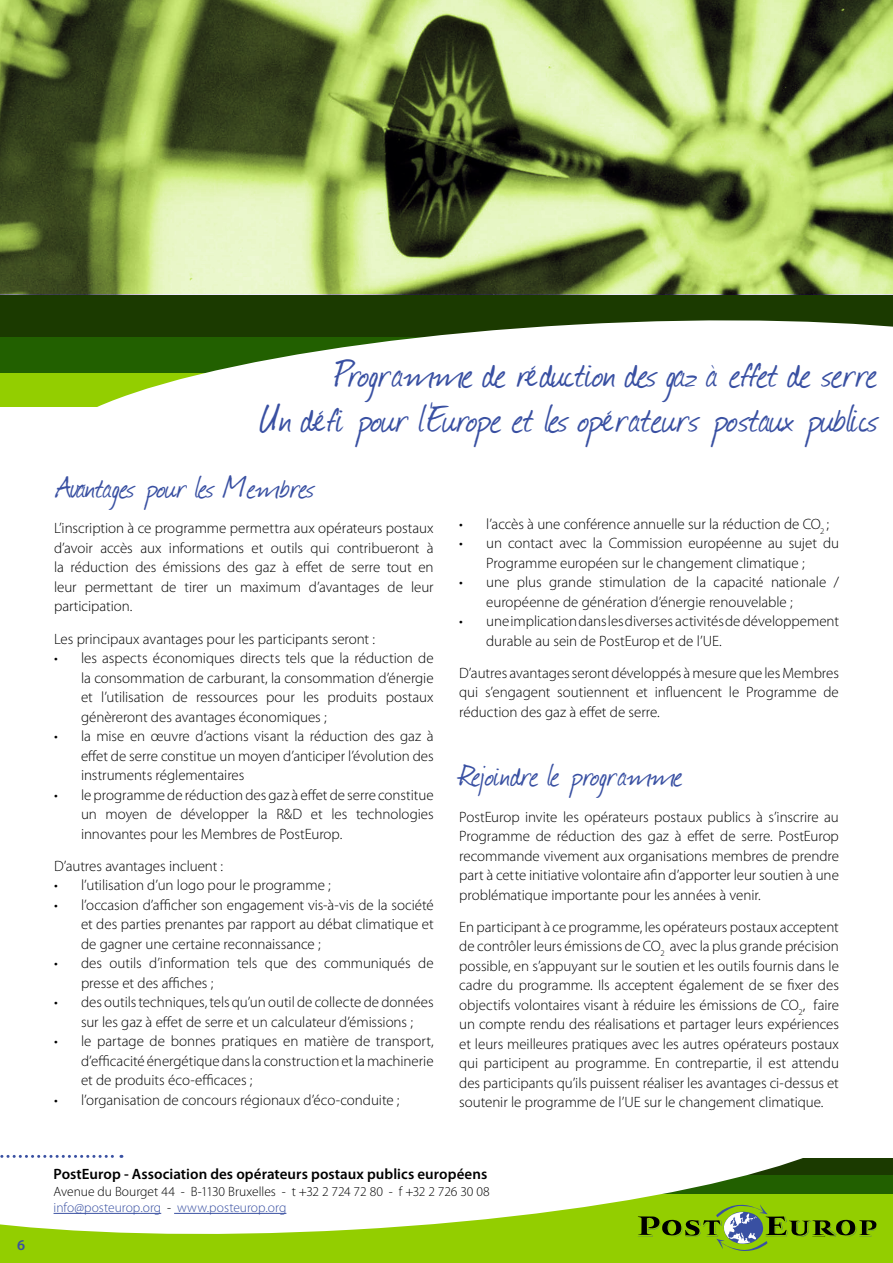
<style>
.page{position:relative;width:893px;height:1263px;background:#fff}
.page>*{position:absolute;margin:0;border:0;box-sizing:border-box;transform-origin:0 0}
.t1{font:45px/45px "Journal";letter-spacing:-.01em;color:#3950a2;text-align:right}
.Title_1_blue{font:36px "Journal";letter-spacing:-.005em;color:#3950a2}
.body_text_UK{font:300 15px/19.5px "Myriad Pro";letter-spacing:-.005em;color:#000;text-align:justify}
.body_text_UK-2{font:600 15px "Myriad Pro";letter-spacing:.005em;color:#000}
.body_text_UK-3{font:300 13.5px "Myriad Pro";letter-spacing:-.005em;color:#000}
.body_text_UK-4{font:300 13.5px "Myriad Pro";color:#3950a2}
.s1{color:#000}
</style>
<div class="page">
<div style="left:0;top:1175px;width:893px;height:88px;background:#93ce00"></div>
<svg style="left:0;top:1154px;width:885px;height:80px;fill:#fff"></svg>
<svg style="left:638px;top:1204px;width:239px;height:47px"></svg>
<div style="left:0;top:293px;width:893px;height:79px;background:#1b3a00"></div>
<svg style="left:0;top:337px;width:41px;height:69px;background:#589400"></svg>
<svg style="left:41px;top:320px;width:852px;height:87px;fill:#fff"></svg>
<hr style="left:54px;top:1213px;width:107px;height:1px;background:#3950a2">
<hr style="left:174px;top:1213px;width:112px;height:1px;background:#3950a2">
<svg style="left:0;top:1155px;width:122px;height:3px"></svg>
<svg style="left:0;top:0;width:893px;height:293px;background:#879958"></svg>
<h1 class="t1" style="left:259px;top:350px;width:621px">Programme de réduction des gaz àeffet de serre<br>Un défi pour lEurope et les opérateurs postaux publics</h1>
<h1 class="t1" style="left:430px;top:396px;width:4px">‘</h1>
<p class="Title_1_blue" style="left:54px;top:462px;width:262px">Avantages pour les Membres</p>
<p class="body_text_UK" style="left:54px;top:518px;width:381px">L’inscription à ce programme permettra aux opérateurs postaux d’avoir accès aux informations et outils qui contribueront à la réduction des émissions des gaz à effet de serre tout en leur permettant de tirer un maximum d’avantages de leur participation.</p>
<p class="body_text_UK" style="left:54px;top:629px;width:323px">Les principaux avantages pour les participants seront :</p>
<p class="body_text_UK" style="left:81px;top:648px;width:354px">les aspects économiques directs tels que la réduction de la consommation de carburant, la consommation d’énergie et l’utilisation de ressources pour les produits postaux génèreront des avantages économiques ;</p>
<p class="body_text_UK" style="left:81px;top:726px;width:354px">la mise en œuvre d’actions visant la réduction des gaz à effet de serre constitue un moyen d’anticiper l’évolution des instruments réglementaires</p>
<p class="body_text_UK" style="left:81px;top:785px;width:354px">le programme de réduction des gaz à effet de serre constitue un moyen de développer la R&amp;D et les technologies innovantes pour les Membres de PostEurop.</p>
<p class="body_text_UK" style="left:54px;top:856px;width:171px">D’autres avantages incluent :</p>
<p class="body_text_UK" style="left:81px;top:875px;width:251px">l’utilisation d’un logo pour le programme ;</p>
<p class="body_text_UK" style="left:81px;top:895px;width:354px">l’occasion d’afficher son engagement vis-à-vis de la société et des parties prenantes par rapport au débat climatique et de gagner une certaine reconnaissance ;</p>
<p class="body_text_UK" style="left:81px;top:953px;width:354px">des outils d’information tels que des communiqués de presse et des affiches ;</p>
<p class="body_text_UK" style="left:81px;top:992px;width:354px">des outils techniques, tels qu’un outil de collecte de données sur les gaz à effet de serre et un calculateur d’émissions ;</p>
<p class="body_text_UK" style="left:81px;top:1031px;width:354px">le partage de bonnes pratiques en matière de transport, d’efficacité énergétique dans la construction et la machinerie et de produits éco-efficaces ;</p>
<p class="body_text_UK" style="left:81px;top:1090px;width:320px">l’organisation de concours régionaux d’éco-conduite ;</p>
<p class="body_text_UK" style="left:54px;top:648px;width:5px">•</p>
<p class="body_text_UK" style="left:54px;top:726px;width:5px">•</p>
<p class="body_text_UK" style="left:54px;top:785px;width:5px">•</p>
<p class="body_text_UK" style="left:54px;top:875px;width:5px">• •</p>
<p class="body_text_UK" style="left:54px;top:953px;width:5px">•</p>
<p class="body_text_UK" style="left:54px;top:992px;width:5px">•</p>
<p class="body_text_UK" style="left:54px;top:1031px;width:5px">•</p>
<p class="body_text_UK" style="left:54px;top:1090px;width:5px">•</p>
<p class="body_text_UK" style="left:486px;top:514px;width:344px">l’accès à une conférence annuelle sur la réduction de CO<sub>2</sub> ;</p>
<p class="body_text_UK" style="left:486px;top:533px;width:354px">un contact avec la Commission européenne au sujet du<br>Programme européen sur le changement climatique ;</p>
<p class="body_text_UK" style="left:486px;top:572px;width:354px">une plus grande stimulation de la capacité nationale / européenne de génération d’énergie renouvelable ;</p>
<p class="body_text_UK" style="left:486px;top:611px;width:354px">une implication dans les diverses activités de développement durable au sein de PostEurop et de l’UE.</p>
<p class="body_text_UK" style="left:459px;top:663px;width:381px">D’autres avantages seront développés à mesure que les Membres qui s’engagent soutiennent et influencent le Programme de réduction des gaz à effet de serre.</p>
<p class="body_text_UK" style="left:459px;top:514px;width:5px">• •</p>
<p class="body_text_UK" style="left:459px;top:572px;width:5px">•</p>
<p class="body_text_UK" style="left:459px;top:611px;width:5px">•</p>
<p class="Title_1_blue" style="left:459px;top:751px;width:225px">Rejoindre le programme</p>
<p class="body_text_UK" style="left:459px;top:807px;width:381px">PostEurop invite les opérateurs postaux publics à s’inscrire au Programme de réduction des gaz à effet de serre. PostEurop recommande vivement aux organisations membres de prendre part à cette initiative volontaire afin d’apporter leur soutien à une problématique importante pour les années à venir.</p>
<p class="body_text_UK" style="left:459px;top:917px;width:381px">En participant à ce programme, les opérateurs postaux acceptent de contrôler leurs émissions de CO<sub>2</sub> avec la plus grande précision possible, en s’appuyant sur le soutien et les outils fournis dans le cadre du programme. Ils acceptent également de se fixer des objectifs volontaires visant à réduire les émissions de CO<sub>2</sub>, faire un compte rendu des réalisations et partager leurs expériences et leurs meilleures pratiques avec les autres opérateurs postaux qui participent au programme. En contrepartie, il est attendu des participants qu’ils puissent réaliser les avantages ci-dessus et soutenir le programme de l’UE sur le changement climatique.</p>
<p class="body_text_UK-2" style="left:54px;top:1164px;width:435px">PostEurop - Association des opérateurs postaux publics européens</p>
<p class="body_text_UK-3" style="left:54px;top:1183px;width:438px">Avenue du Bourget 44 - B-1130 Bruxelles - t +32 2 724 72 80 - f +32 2 726 30 08</p>
<p class="body_text_UK-4" style="left:54px;top:1199px;width:234px">info@posteurop.org <span class="s1">-</span> www.posteurop.org</p>
</div>
